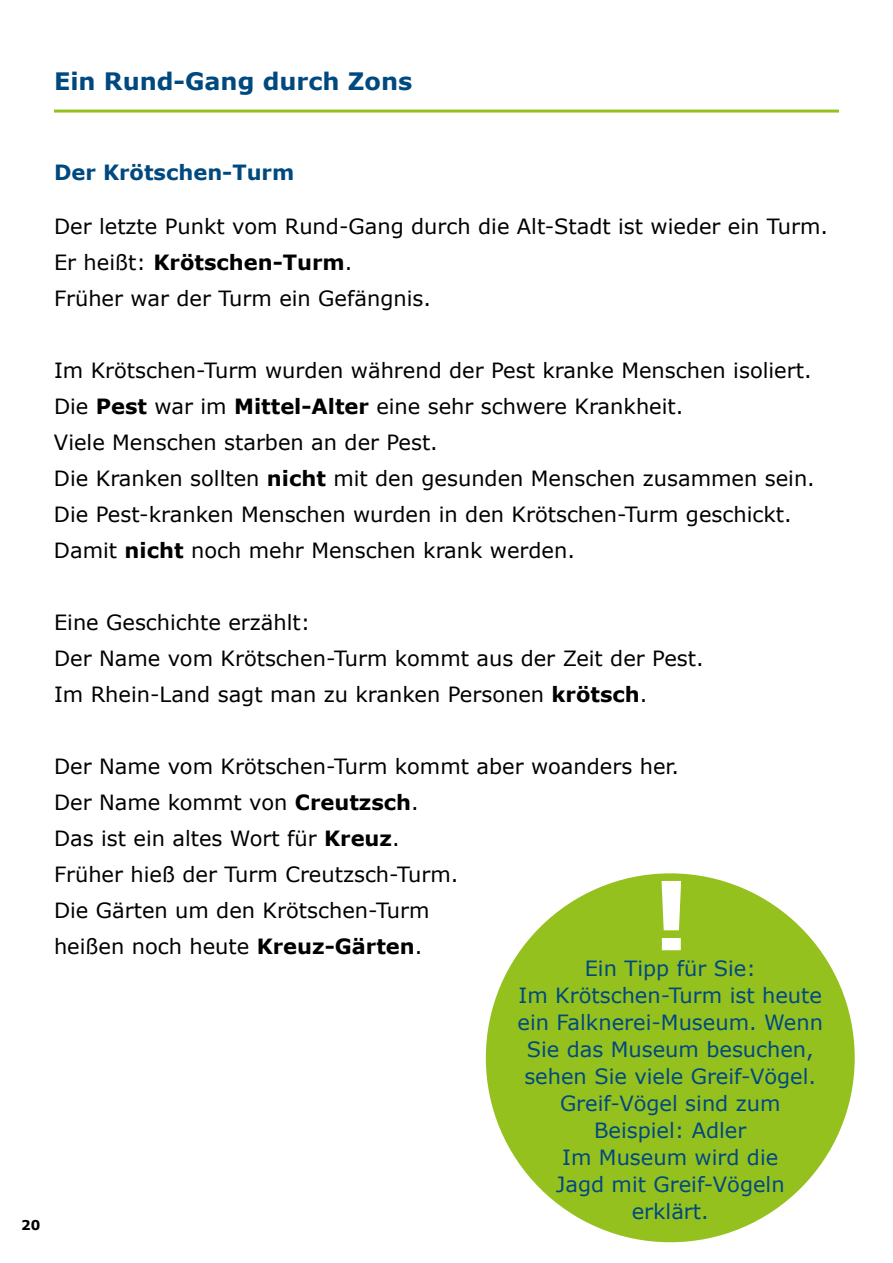
<style>
.page{position:relative;width:893px;height:1263px;background:#fff}
.page>*{position:absolute;margin:0;border:0;box-sizing:border-box;transform-origin:0 0}
.t1{font:700 24px "Verdana";color:#00497f}
.t2{font:21px/36px "Verdana";color:#000}
.t3{font:21px/27px "Verdana";color:#00497f;text-align:center}
.t4{font:700 21px "Verdana";color:#00497f}
.t5{font:700 13.5px "Verdana";color:#000}
.s1{font-weight:700}
</style>
<div class="page">
<div style="left:486px;top:873px;width:369px;height:369px;background:#95c11f;border-radius:50%"></div>
<hr style="left:54px;top:110px;width:785px;height:3px;background:#95c11f">
<svg style="left:662px;top:881px;width:19px;height:69px"></svg>
<p class="t1" style="left:54px;top:64px;width:360px">Ein Rund-Gang durch Zons</p>
<p class="t4" style="left:54px;top:157px;width:242px">Der Krötschen-Turm</p>
<p class="t2" style="left:54px;top:208px;width:776px">Der letzte Punkt vom Rund-Gang durch die Alt-Stadt ist wieder ein Turm.<br>Er heißt: <span class="s1">Krötschen-Turm</span>.<br>Früher war der Turm ein Gefängnis.</p>
<p class="t2" style="left:54px;top:352px;width:762px">Im Krötschen-Turm wurden während der Pest kranke Menschen isoliert.<br>Die <span class="s1">Pest</span> war im <span class="s1">Mittel-Alter</span> eine sehr schwere Krankheit.<br>Viele Menschen starben an der Pest.<br>Die Kranken sollten <span class="s1">nicht</span> mit den gesunden Menschen zusammen sein.<br>Die Pest-kranken Menschen wurden in den Krötschen-Turm geschickt.<br>Damit <span class="s1">nicht</span> noch mehr Menschen krank werden.</p>
<p class="t2" style="left:54px;top:604px;width:651px">Eine Geschichte erzählt:<br>Der Name vom Krötschen-Turm kommt aus der Zeit der Pest.<br>Im Rhein-Land sagt man zu kranken Personen <span class="s1">krötsch</span>.</p>
<p class="t5" style="left:21px;top:1215px;width:21px">20</p>
<p class="t2" style="left:54px;top:748px;width:627px">Der Name vom Krötschen-Turm kommt aber woanders her.<br>Der Name kommt von <span class="s1">Creutzsch</span>.<br>Das ist ein altes Wort für <span class="s1">Kreuz</span>.<br>Früher hieß der Turm Creutzsch-Turm.<br>Die Gärten um den Krötschen-Turm<br>heißen noch heute <span class="s1">Kreuz-Gärten</span>.</p>
<p class="t3" style="left:518px;top:955px;width:307px">Ein Tipp für Sie:<br>Im Krötschen-Turm ist heute ein Falknerei-Museum. Wenn<br>Sie das Museum besuchen, sehen Sie viele Greif-Vögel.<br>Greif-Vögel sind zum<br>Beispiel: Adler<br>Im Museum wird die<br>Jagd mit Greif-Vögeln erklärt.</p>
</div>
